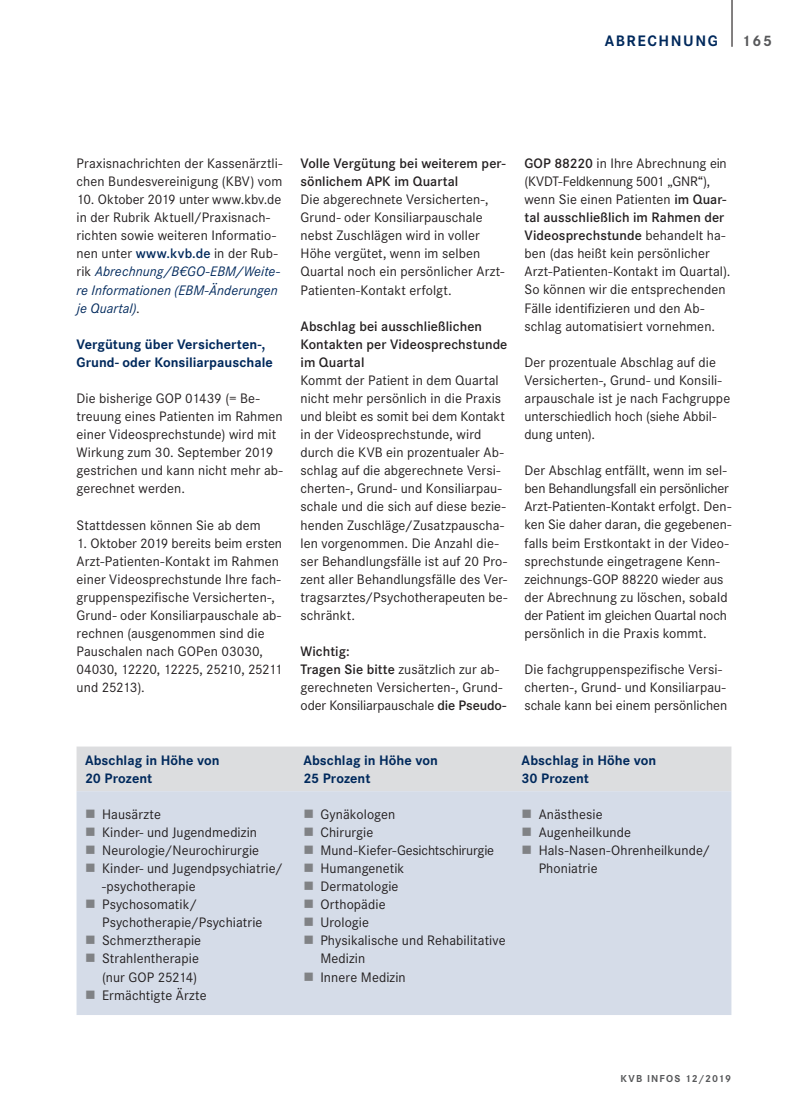
<style>
.page{position:relative;width:808px;height:1106px;background:#fff}
.page>*{position:absolute;margin:0;border:0;box-sizing:border-box;transform-origin:0 0}
.t1{font:700 15.75px "Corporate S";letter-spacing:.1em;color:#00295c}
.t2{font:700 15.75px "Corporate S";color:#57585a}
.t3{font:14.25px/18px "Corporate S";letter-spacing:.005em;color:#231f20}
.t4{font:700 14.25px/18px "Corporate S";letter-spacing:.005em;color:#00295c}
.t5{font:600 14.25px/18px "Corporate S";letter-spacing:.005em;color:#231f20}
.t6{font:700 10.5px "Corporate S";letter-spacing:.105em;color:#57585a}
.s1{font-weight:600;color:#00295c}
.s2{font-style:italic;color:#00295c}
.s3{font-weight:600}
</style>
<div class="page">
<hr style="left:731px;top:0;width:1px;height:47px;background:#231f20">
<div style="left:77px;top:746px;width:654px;height:45px;background:#dcdddf"></div>
<div style="left:77px;top:791px;width:654px;height:224px;background:#d5dce8"></div>
<svg style="left:86px;top:809px;width:8px;height:8px"></svg>
<svg style="left:86px;top:827px;width:8px;height:9px"></svg>
<svg style="left:86px;top:845px;width:8px;height:9px"></svg>
<svg style="left:86px;top:863px;width:8px;height:9px"></svg>
<svg style="left:86px;top:899px;width:8px;height:9px"></svg>
<svg style="left:86px;top:936px;width:8px;height:8px"></svg>
<svg style="left:86px;top:954px;width:8px;height:8px"></svg>
<svg style="left:86px;top:990px;width:8px;height:8px"></svg>
<svg style="left:305px;top:809px;width:8px;height:8px"></svg>
<svg style="left:305px;top:827px;width:8px;height:9px"></svg>
<svg style="left:305px;top:845px;width:8px;height:9px"></svg>
<svg style="left:305px;top:863px;width:8px;height:9px"></svg>
<svg style="left:305px;top:881px;width:8px;height:9px"></svg>
<svg style="left:305px;top:899px;width:8px;height:9px"></svg>
<svg style="left:305px;top:918px;width:8px;height:8px"></svg>
<svg style="left:305px;top:936px;width:8px;height:8px"></svg>
<svg style="left:305px;top:972px;width:8px;height:8px"></svg>
<svg style="left:523px;top:809px;width:8px;height:8px"></svg>
<svg style="left:523px;top:827px;width:8px;height:9px"></svg>
<svg style="left:523px;top:845px;width:8px;height:9px"></svg>
<p class="t1" style="left:605px;top:30px;width:115px">ABRECHNUNG</p>
<p class="t2" style="left:742px;top:30px;width:32px">165</p>
<p class="t3" style="left:77px;top:154px;width:207px">Praxisnachrichten der Kassenärztli&shy;chen Bundesvereinigung (KBV) vom</p>
<p class="t3" style="left:77px;top:190px;width:206px">10. Oktober 2019 unter www.kbv.de in der Rubrik Aktuell/Praxisnach&shy;richten sowie weiteren Informatio&shy;nen unter <span class="s1">www.kvb.de</span> in der Rub&shy;rik <span class="s2">Abrechnung/B€GO-EBM/Weite&shy;re Informationen (EBM-Änderungen je Quartal)</span>.</p>
<p class="t4" style="left:77px;top:334px;width:198px">Vergütung über Versicherten-,<br>Grund- oder Konsiliarpauschale</p>
<p class="t3" style="left:77px;top:389px;width:208px">Die bisherige GOP 01439 (= Be&shy;treuung eines Patienten im Rahmen einer Videosprechstunde) wird mit<br>Wirkung zum 30. September 2019 gestrichen und kann nicht mehr ab&shy;gerechnet werden.</p>
<p class="t3" style="left:77px;top:515px;width:186px">Stattdessen können Sie ab dem</p>
<p class="t3" style="left:77px;top:533px;width:207px">1. Oktober 2019 bereits beim ersten<br>Arzt-Patienten-Kontakt im Rahmen einer Videosprechstunde Ihre fach&shy;gruppenspezifische Versicherten-,<br>Grund- oder Konsiliarpauschale ab&shy;rechnen (ausgenommen sind die<br>Pauschalen nach GOPen 03030,<br>04030, 12220, 12225, 25210, 25211 und 25213).</p>
<p class="t5" style="left:300px;top:154px;width:207px">Volle Vergütung bei weiterem per&shy;sönlichem APK im Quartal</p>
<p class="t3" style="left:300px;top:190px;width:205px">Die abgerechnete Versicherten-,<br>Grund- oder Konsiliarpauschale nebst Zuschlägen wird in voller<br>Höhe vergütet, wenn im selben<br>Quartal noch ein persönlicher Arzt-<br>Patienten-Kontakt erfolgt.</p>
<p class="t5" style="left:300px;top:316px;width:208px">Abschlag bei ausschließlichen<br>Kontakten per Videosprechstunde im Quartal</p>
<p class="t3" style="left:300px;top:370px;width:208px">Kommt der Patient in dem Quartal nicht mehr persönlich in die Praxis und bleibt es somit bei dem Kontakt in der Videosprechstunde, wird durch die KVB ein prozentualer Ab&shy;schlag auf die abgerechnete Versi&shy;cherten-, Grund- und Konsiliarpau&shy;schale und die sich auf diese bezie&shy;henden Zuschläge/Zusatzpauscha&shy;len vorgenommen. Die Anzahl die&shy;ser Behandlungsfälle ist auf 20 Pro&shy;zent aller Behandlungsfälle des Ver&shy;tragsarztes/Psychotherapeuten be&shy;schränkt.</p>
<p class="t3" style="left:300px;top:642px;width:207px"><span class="s3">Wichtig:<br>Tragen Sie bitte</span> zusätzlich zur ab&shy;gerechneten Versicherten-, Grund&shy;oder Konsiliarpauschale <span class="s3">die Pseudo-</span></p>
<p class="t3" style="left:524px;top:154px;width:208px"><span class="s3">GOP 88220</span> in Ihre Abrechnung ein (KVDT-Feldkennung 5001 „GNR“), wenn Sie einen Patienten <span class="s3">im Quar&shy;tal ausschließlich im Rahmen der Videosprechstunde</span> behandelt ha&shy;ben (das heißt kein persönlicher Arzt-Patienten-Kontakt im Quartal).<br>So können wir die entsprechenden Fälle identifizieren und den Ab&shy;schlag automatisiert vornehmen.</p>
<p class="t3" style="left:524px;top:352px;width:207px">Der prozentuale Abschlag auf die<br>Versicherten-, Grund- und Konsili&shy;arpauschale ist je nach Fachgruppe unterschiedlich hoch (siehe Abbil&shy;dung unten).</p>
<p class="t3" style="left:524px;top:461px;width:208px">Der Abschlag entfällt, wenn im sel&shy;ben Behandlungsfall ein persönlicher Arzt-Patienten-Kontakt erfolgt. Den&shy;ken Sie daher daran, die gegebenen&shy;falls beim Erstkontakt in der Video&shy;sprechstunde eingetragene Kenn&shy;zeichnungs-GOP 88220 wieder aus der Abrechnung zu löschen, sobald der Patient im gleichen Quartal noch persönlich in die Praxis kommt.</p>
<p class="t3" style="left:524px;top:660px;width:204px">Die fachgruppenspezifische Versi&shy;cherten-, Grund- und Konsiliarpau&shy;schale kann bei einem persönlichen</p>
<p class="t4" style="left:85px;top:750px;width:136px">Abschlag in Höhe von<br>20 Prozent</p>
<p class="t4" style="left:303px;top:750px;width:136px">Abschlag in Höhe von<br>25 Prozent</p>
<p class="t4" style="left:522px;top:750px;width:136px">Abschlag in Höhe von<br>30 Prozent</p>
<p class="t3" style="left:102px;top:804px;width:182px">Hausärzte<br>Kinder- und Jugendmedizin<br>Neurologie/Neurochirurgie<br>Kinder- und Jugendpsychiatrie/ -psychotherapie<br>Psychosomatik/<br>Psychotherapie/Psychiatrie<br>Schmerztherapie<br>Strahlentherapie<br>(nur GOP 25214)<br>Ermächtigte Ärzte</p>
<p class="t3" style="left:320px;top:804px;width:187px">Gynäkologen<br>Chirurgie<br>Mund-Kiefer-Gesichtschirurgie<br>Humangenetik<br>Dermatologie<br>Orthopädie<br>Urologie<br>Physikalische und Rehabilitative<br>Medizin<br>Innere Medizin</p>
<p class="t3" style="left:539px;top:804px;width:173px">Anästhesie<br>Augenheilkunde<br>Hals-Nasen-Ohrenheilkunde/<br>Phoniatrie</p>
<p class="t6" style="left:621px;top:1070px;width:112px">KVB INFOS 12/2019</p>
</div>
